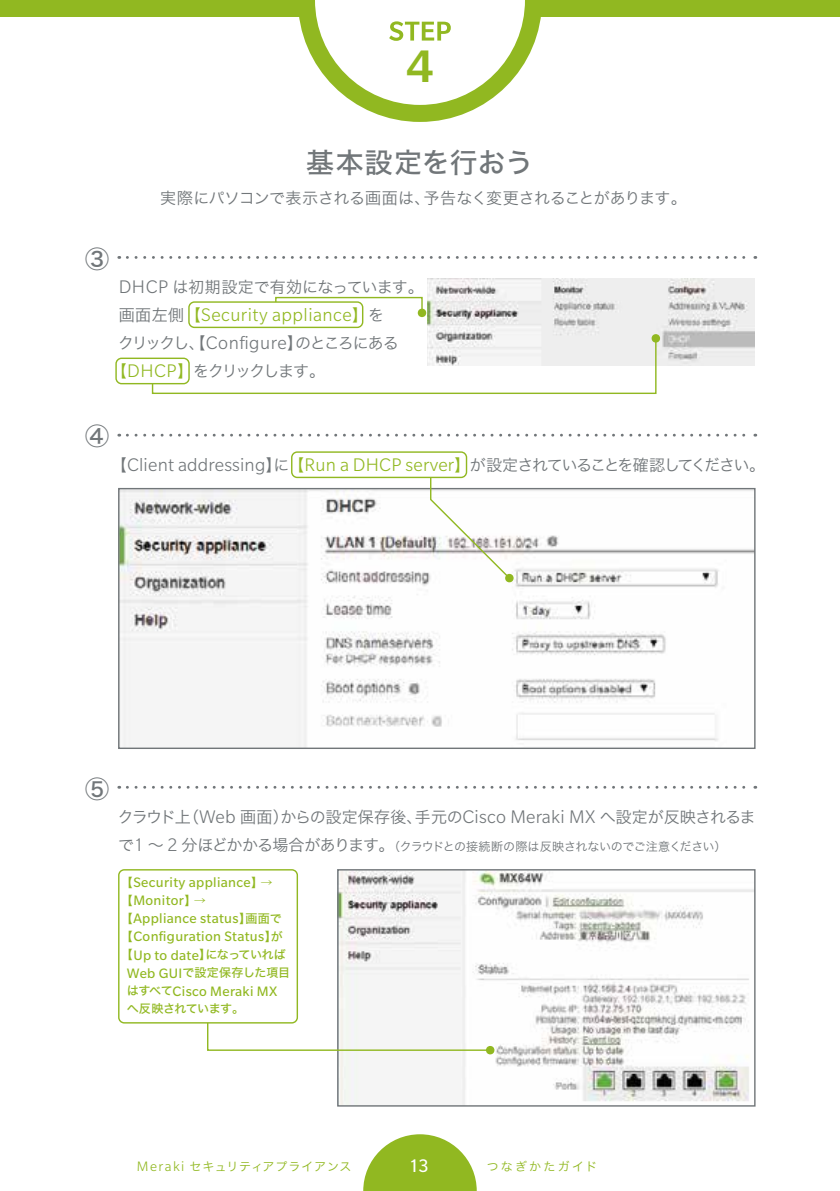
<style>
.page{position:relative;width:840px;height:1191px;background:#fff}
.page>*{position:absolute;margin:0;border:0;box-sizing:border-box;transform-origin:0 0}
.t1{font:500 49.6px "Slate Pro";color:#91b821}
.t2{font:28px "Hira Kaku Std W5";letter-spacing:.01em;color:#717679}
.t3{font:24px "Hira Kaku Std W5";color:#717679}
.t4{font:300 19.8px "Slate Pro";letter-spacing:.025em;color:#91b821}
.t5{font:19.8px "Slate Pro";color:#fff}
.t6{font:16px/28px "Hira Kaku Std W3";letter-spacing:-.035em;color:#717679}
.t7{font:16px "Hira Kaku Std W3";letter-spacing:-.085em;color:#717679}
.t8{font:16px/28px "Hira Kaku Std W3";letter-spacing:-.11em;color:#717679}
.t9{font:16px "Hira Kaku Std W3";letter-spacing:-.025em;color:#717679}
.t10{font:16px "Hira Kaku Std W3";letter-spacing:-.005em;color:#717679}
.t11{font:14.8px/18px "Slate Pro";letter-spacing:.025em;color:#91b821}
.t12{font:12px/18px "Hira Kaku Std W5";letter-spacing:-.005em;color:#91b821;text-align:center}
.t13{font:12px "Hira Kaku Std W3";letter-spacing:-.025em;color:#717679}
.t14{font:12px "Hira Kaku Std W3";letter-spacing:.05em;color:#91b821}
.t15{font:12px "Hira Kaku Std W5";letter-spacing:-.025em;color:#91b821}
.t16{font:12px "Hira Kaku Std W3";letter-spacing:.175em;color:#91b821}
.s1{font-family:"Slate Pro";font-weight:300;font-size:19.8px}
.s2{font-family:"Hira Kaku Std W3";font-weight:400;font-size:16px;color:#717679}
.s3{font-family:"Hira Kaku Std W3";font-weight:400;font-size:16px}
.s4{color:#91b821}
.s5{font-family:"Slate Pro";font-weight:300;font-size:19.8px;color:#91b821}
.s6{font-family:"Hira Kaku Std W5";font-size:12px}
.s7{font-family:"Slate Pro";font-size:14.8px}
.s8{font-family:"Slate Pro";font-weight:300;font-size:14.8px}
</style>
<div class="page">
<img style="left:120px;top:490px;width:633px;height:257px">
<img style="left:427px;top:279px;width:327px;height:87px">
<div style="left:115px;top:357px;width:75px;height:27px;border:1px solid #91b821;border-radius:6px"></div>
<div style="left:188px;top:301px;width:175px;height:27px;border:1px solid #91b821;border-radius:6px"></div>
<svg style="left:151px;top:334px;width:509px;height:60px"></svg>
<svg style="left:274px;top:296px;width:152px;height:21px"></svg>
<svg style="left:127px;top:256px;width:628px;height:3px"></svg>
<svg style="left:127px;top:434px;width:628px;height:2px"></svg>
<svg style="left:127px;top:786px;width:628px;height:2px"></svg>
<div style="left:118px;top:488px;width:637px;height:261px;border:1px solid #717679"></div>
<div style="left:291px;top:451px;width:176px;height:27px;border:1px solid #91b821;border-radius:6px"></div>
<svg style="left:429px;top:476px;width:84px;height:107px"></svg>
<img style="left:339px;top:871px;width:414px;height:233px">
<div style="left:337px;top:869px;width:418px;height:237px;border:1px solid #717679"></div>
<div style="left:118px;top:869px;width:180px;height:154px;border:1px solid #91b821;border-radius:6px"></div>
<svg style="left:206px;top:1021px;width:288px;height:33px"></svg>
<svg style="left:363px;top:1134px;width:113px;height:57px"></svg>
<div style="left:0;top:0;width:839px;height:17px;background:#91b821"></div>
<svg style="left:299px;top:0;width:242px;height:122px"></svg>
<h1 class="t1" style="left:406px;top:39px;width:29px">4</h1>
<h2 class="t2" style="left:306px;top:141px;width:228px">基本設定を行おう</h2>
<p class="t9" style="left:160px;top:186px;width:528px">実際にパソコンで表示される画面は、予告なく変更されることがあります。</p>
<h3 class="t3" style="left:85px;top:240px;width:25px">③</h3>
<p class="t10" style="left:119px;top:275px;width:306px"><span class="s1">DHCP</span> は初期設定で有効になっています。</p>
<h3 class="t4" style="left:119px;top:305px;width:267px"><span class="s2">画面左側</span><span class="s3">【</span>Security appliance<span class="s3">】</span><span class="s2">を</span></h3>
<p class="t8" style="left:111px;top:328px;width:289px;text-indent:7px">クリックし、【<span class="s1">Configure</span>】のところにある<span class="s4">【</span><span class="s5">DHCP</span><span class="s4">】</span>をクリックします。</p>
<h3 class="t3" style="left:85px;top:418px;width:25px">④</h3>
<p class="t7" style="left:111px;top:452px;width:655px">【<span class="s1">Client addressing</span>】に<span class="s4">【</span><span class="s5">Run a DHCP server</span><span class="s4">】</span>が設定されていることを確認してください。</p>
<h3 class="t3" style="left:85px;top:770px;width:25px">⑤</h3>
<p class="t6" style="left:118px;top:802px;width:638px">クラウド上（<span class="s1">Web</span> 画面）からの設定保存後、手元の<span class="s1">Cisco Meraki MX</span> へ設定が反映されるまで<span class="s1">1</span> ～ <span class="s1">2</span> 分ほどかかる場合があります。</p>
<p class="t13" style="left:388px;top:837px;width:340px">（クラウドとの接続断の際は反映されないのでご注意ください）</p>
<p class="t11" style="left:121px;top:873px;width:163px"><span class="s6">【</span>Security appliance<span class="s6">】→【</span>Monitor<span class="s6">】→【</span>Appliance status<span class="s6">】画面で【</span>Configuration Status<span class="s6">】が</span></p>
<p class="t12" style="left:121px;top:945px;width:171px">【<span class="s7">Up to date</span>】になっていれば<br><span class="s7">Web GUI</span>で設定保存した項目</p>
<p class="t11" style="left:127px;top:981px;width:152px"><span class="s6">はすべて</span>Cisco Meraki MX</p>
<p class="t15" style="left:127px;top:999px;width:119px">へ反映されています。</p>
<p class="t14" style="left:137px;top:1157px;width:216px"><span class="s8">Meraki</span> セキュリティアプライアンス</p>
<h3 class="t5" style="left:408px;top:1155px;width:21px">13</h3>
<p class="t16" style="left:486px;top:1157px;width:112px">つなぎかたガイド</p>
</div>
